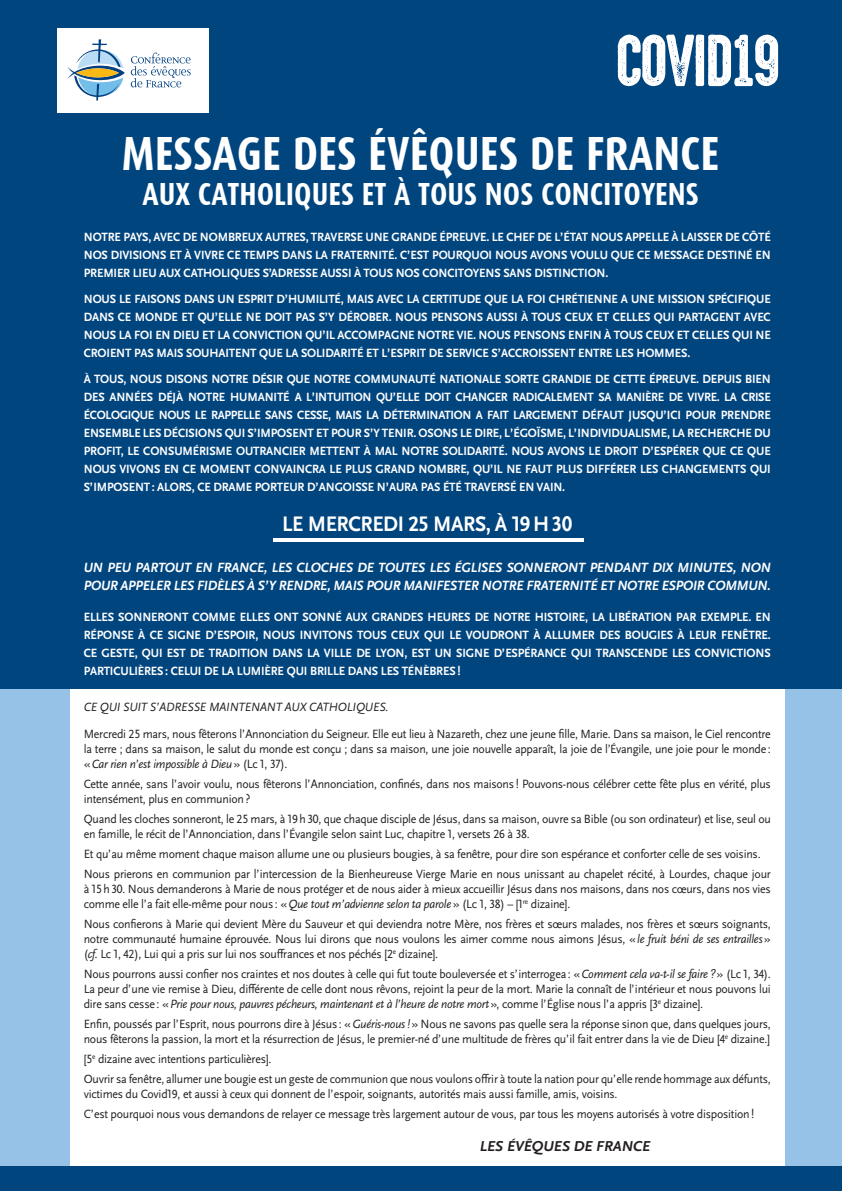
<style>
.page{position:relative;width:842px;height:1191px;background:#fff}
.page>*{position:absolute;margin:0;border:0;box-sizing:border-box;transform-origin:0 0}
.t1{font:66.2px "High Voltage Rough";letter-spacing:-.04em;color:#fff}
.t2{font:700 48px "Dax Condensed";color:#fff}
.t3{font:700 32px "Dax Condensed";color:#fff}
.t4{font:700 22px "Scala Sans OT";letter-spacing:-.02em;color:#fff;scale:.95 1}
.t5{font:italic 700 15px "Scala Sans OT";color:#231f20}
.t6{font:italic 700 14px/18px "Scala Sans OT";letter-spacing:-.01em;color:#fff;scale:.95 1}
.t7{font:12.5px/15px "Scala Sans OT";letter-spacing:-.02em;color:#231f20;text-align:justify;scale:.95 1}
.t8{font:700 12.5px/18px "Scala Sans OT";letter-spacing:-.01em;color:#fff;text-align:justify;scale:.95 1}
.t9{font:italic 12.5px "Scala Sans OT";letter-spacing:-.01em;color:#231f20;scale:.95 1}
.s1{font-style:italic}
</style>
<div class="page">
<div style="left:0;top:674px;width:69px;height:516px;background:#96c2e8"></div>
<div style="left:785px;top:674px;width:57px;height:516px;background:#96c2e8"></div>
<div style="left:0;top:0;width:842px;height:688px;background:#01457f"></div>
<div style="left:0;top:1166px;width:842px;height:25px;background:#01457f"></div>
<hr style="left:273px;top:538px;width:310px;height:3px;background:#fff">
<div style="left:57px;top:28px;width:152px;height:85px;background:#fff"></div>
<svg style="left:131px;top:52px;width:60px;height:36px"></svg>
<svg style="left:68px;top:39px;width:57px;height:61px"></svg>
<p class="t1" style="left:614px;top:27px;width:168px">COVID19</p>
<p class="t2" style="left:122px;top:126px;width:599px">MESSAGE DES ÉVÊQUES DE FRANCE</p>
<p class="t3" style="left:143px;top:175px;width:558px">AUX CATHOLIQUES ET À TOUS NOS CONCITOYENS</p>
<p class="t8" style="left:84px;top:228px;width:725px">NOTRE PAYS, AVEC DE NOMBREUX AUTRES, TRAVERSE UNE GRANDE ÉPREUVE. LE CHEF DE L’ÉTAT NOUS APPELLE À LAISSER DE CÔTÉ NOS DIVISIONS ET À VIVRE CE TEMPS DANS LA FRATERNITÉ. C’EST POURQUOI NOUS AVONS VOULU QUE CE MESSAGE DESTINÉ EN PREMIER LIEU AUX CATHOLIQUES S’ADRESSE AUSSI À TOUS NOS CONCITOYENS SANS DISTINCTION.</p>
<p class="t8" style="left:84px;top:290px;width:725px">NOUS LE FAISONS DANS UN ESPRIT D’HUMILITÉ, MAIS AVEC LA CERTITUDE QUE LA FOI CHRÉTIENNE A UNE MISSION SPÉCIFIQUE DANS CE MONDE ET QU’ELLE NE DOIT PAS S’Y DÉROBER. NOUS PENSONS AUSSI À TOUS CEUX ET CELLES QUI PARTAGENT AVEC NOUS LA FOI EN DIEU ET LA CONVICTION QU’IL ACCOMPAGNE NOTRE VIE. NOUS PENSONS ENFIN À TOUS CEUX ET CELLES QUI NE CROIENT PAS MAIS SOUHAITENT QUE LA SOLIDARITÉ ET L’ESPRIT DE SERVICE S’ACCROISSENT ENTRE LES HOMMES.</p>
<p class="t8" style="left:84px;top:370px;width:725px">À TOUS, NOUS DISONS NOTRE DÉSIR QUE NOTRE COMMUNAUTÉ NATIONALE SORTE GRANDIE DE CETTE ÉPREUVE. DEPUIS BIEN DES ANNÉES DÉJÀ NOTRE HUMANITÉ A L’INTUITION QU’ELLE DOIT CHANGER RADICALEMENT SA MANIÈRE DE VIVRE. LA CRISE ÉCOLOGIQUE NOUS LE RAPPELLE SANS CESSE, MAIS LA DÉTERMINATION A FAIT LARGEMENT DÉFAUT JUSQU’ICI POUR PRENDRE ENSEMBLE LES DÉCISIONS QUI S’IMPOSENT ET POUR S’Y TENIR. OSONS LE DIRE, L’ÉGOÏSME, L’INDIVIDUALISME, LA RECHERCHE DU PROFIT, LE CONSUMÉRISME OUTRANCIER METTENT À MAL NOTRE SOLIDARITÉ. NOUS AVONS LE DROIT D’ESPÉRER QUE CE QUE NOUS VIVONS EN CE MOMENT CONVAINCRA LE PLUS GRAND NOMBRE, QU’IL NE FAUT PLUS DIFFÉRER LES CHANGEMENTS QUI S’IMPOSENT : ALORS, CE DRAME PORTEUR D’ANGOISSE N’AURA PAS ÉTÉ TRAVERSÉ EN VAIN.</p>
<p class="t4" style="left:282px;top:511px;width:307px">LE MERCREDI 25 MARS, À 19H30</p>
<p class="t6" style="left:84px;top:557px;width:725px">UN PEU PARTOUT EN FRANCE, LES CLOCHES DE TOUTES LES ÉGLISES SONNERONT PENDANT DIX MINUTES, NON<br>POUR APPELER LES FIDÈLES À S’Y RENDRE, MAIS POUR MANIFESTER NOTRE FRATERNITÉ ET NOTRE ESPOIR COMMUN.</p>
<p class="t8" style="left:84px;top:607px;width:725px">ELLES SONNERONT COMME ELLES ONT SONNÉ AUX GRANDES HEURES DE NOTRE HISTOIRE, LA LIBÉRATION PAR EXEMPLE. EN RÉPONSE À CE SIGNE D’ESPOIR, NOUS INVITONS TOUS CEUX QUI LE VOUDRONT À ALLUMER DES BOUGIES À LEUR FENÊTRE.<br>CE GESTE, QUI EST DE TRADITION DANS LA VILLE DE LYON, EST UN SIGNE D’ESPÉRANCE QUI TRANSCENDE LES CONVICTIONS PARTICULIÈRES : CELUI DE LA LUMIÈRE QUI BRILLE DANS LES TÉNÈBRES !</p>
<p class="t9" style="left:84px;top:699px;width:322px">CE QUI SUIT S’ADRESSE MAINTENANT AUX CATHOLIQUES.</p>
<p class="t7" style="left:84px;top:727px;width:725px">Mercredi 25 mars, nous fêterons l’Annonciation du Seigneur. Elle eut lieu à Nazareth, chez une jeune fille, Marie. Dans sa maison, le Ciel rencontre la terre ; dans sa maison, le salut du monde est conçu ; dans sa maison, une joie nouvelle apparaît, la joie de l’Évangile, une joie pour le monde : «<span class="s1">Car rien n’est impossible à Dieu</span>» (Lc 1, 37).</p>
<p class="t7" style="left:84px;top:777px;width:725px">Cette année, sans l’avoir voulu, nous fêterons l’Annonciation, confinés, dans nos maisons ! Pouvons-nous célébrer cette fête plus en vérité, plus intensément, plus en communion?</p>
<p class="t7" style="left:84px;top:812px;width:725px">Quand les cloches sonneront, le 25 mars, à 19h30, que chaque disciple de Jésus, dans sa maison, ouvre sa Bible (ou son ordinateur) et lise, seul ou en famille, le récit de l’Annonciation, dans l’Évangile selon saint Luc, chapitre 1, versets 26 à 38.</p>
<p class="t7" style="left:84px;top:847px;width:714px">Et qu’au même moment chaque maison allume une ou plusieurs bougies, à sa fenêtre, pour dire son espérance et conforter celle de ses voisins.</p>
<p class="t7" style="left:84px;top:867px;width:725px">Nous prierons en communion par l’intercession de la Bienheureuse Vierge Marie en nous unissant au chapelet récité, à Lourdes, chaque jour à 15h30. Nous demanderons à Marie de nous protéger et de nous aider à mieux accueillir Jésus dans nos maisons, dans nos cœurs, dans nos vies comme elle l’a fait elle-même pour nous : «<span class="s1">Que tout m’advienne selon ta parole</span>» (Lc 1, 38) – [1<sup>re</sup> dizaine].</p>
<p class="t7" style="left:84px;top:917px;width:725px">Nous confierons à Marie qui devient Mère du Sauveur et qui deviendra notre Mère, nos frères et sœurs malades, nos frères et sœurs soignants, notre communauté humaine éprouvée. Nous lui dirons que nous voulons les aimer comme nous aimons Jésus, «<span class="s1">le fruit béni de ses entrailles</span>» (<span class="s1">cf.</span> Lc 1, 42), Lui qui a pris sur lui nos souffrances et nos péchés [2<sup>e</sup> dizaine].</p>
<p class="t7" style="left:84px;top:967px;width:725px">Nous pourrons aussi confier nos craintes et nos doutes à celle qui fut toute bouleversée et s’interrogea : «<span class="s1">Comment cela va-t-il se faire?</span>» (Lc 1, 34).<br>La peur d’une vie remise à Dieu, différente de celle dont nous rêvons, rejoint la peur de la mort. Marie la connaît de l’intérieur et nous pouvons lui dire sans cesse : «<span class="s1">Prie pour nous, pauvres pécheurs, maintenant et à l’heure de notre mort</span>», comme l’Église nous l’a appris [3<sup>e</sup> dizaine].</p>
<p class="t7" style="left:84px;top:1017px;width:725px">Enfin, poussés par l’Esprit, nous pourrons dire à Jésus : «<span class="s1">Guéris-nous!</span>» Nous ne savons pas quelle sera la réponse sinon que, dans quelques jours, nous fêterons la passion, la mort et la résurrection de Jésus, le premier-né d’une multitude de frères qu’il fait entrer dans la vie de Dieu [4<sup>e</sup> dizaine.]</p>
<p class="t7" style="left:84px;top:1052px;width:199px">[5<sup>e</sup> dizaine avec intentions particulières].</p>
<p class="t7" style="left:84px;top:1072px;width:725px">Ouvrir sa fenêtre, allumer une bougie est un geste de communion que nous voulons offrir à toute la nation pour qu’elle rende hommage aux défunts, victimes du Covid19, et aussi à ceux qui donnent de l’espoir, soignants, autorités mais aussi famille, amis, voisins.</p>
<p class="t7" style="left:84px;top:1107px;width:707px">C’est pourquoi nous vous demandons de relayer ce message très largement autour de vous, par tous les moyens autorisés à votre disposition!</p>
<p class="t5" style="left:480px;top:1136px;width:172px">LES ÉVÊQUES DE FRANCE</p>
</div>
